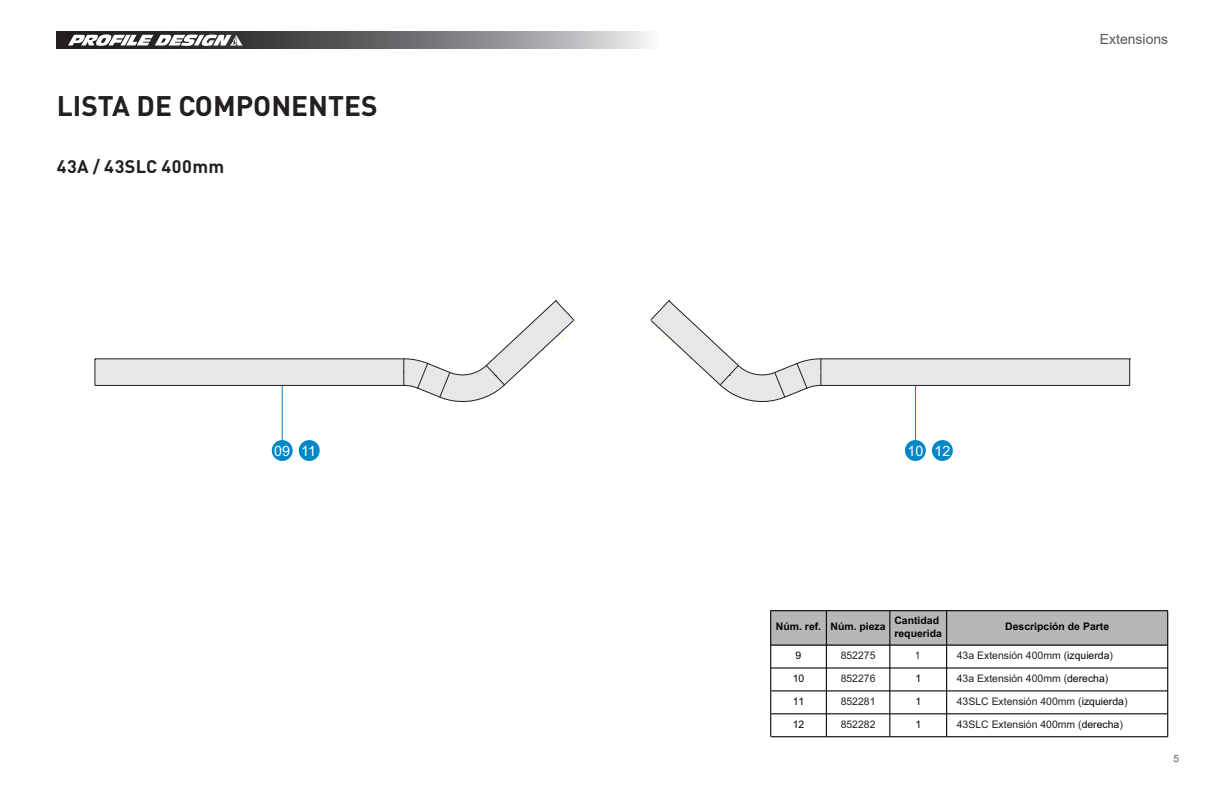
<style>
.page{position:relative;width:1225px;height:794px;background:#fff}
.page>*{position:absolute;margin:0;border:0;box-sizing:border-box;transform-origin:0 0}
.Page_Title{font:700 28px "DIN Pro";color:#231f20}
.t1{font:700 18px "DIN Pro";letter-spacing:.025em;color:#231f20}
.t2{font:14.4px "Arial";color:#fff}
.t3{font:14px "Arial";color:#57585a}
.t4{font:10.4px "Arial";color:#231f20}
.t5{font:700 10.4px/12.6px "Arial";color:#030303}
.t6{font:10.4px "Arial";color:#030303}
.t7{font:10.4px "Arial";color:#030303;scale:.77 1}
.t8{font:10px "Arial";color:#57585a}
.s1{color:#030303}
</style>
<div class="page">
<svg style="left:57px;top:32px;width:592px;height:17px;background:#767779"></svg>
<svg style="left:68px;top:34px;width:174px;height:12px"></svg>
<svg style="left:96px;top:359px;width:307px;height:54px"></svg>
<hr style="left:282px;top:385px;width:1px;height:58px;background:#0087c7">
<div style="left:272px;top:440px;width:21px;height:21px;background:#0087c7;border-radius:50%"></div>
<div style="left:299px;top:440px;width:21px;height:21px;background:#0087c7;border-radius:50%"></div>
<hr style="left:95px;top:385px;width:309px;height:1px;background:#231f20">
<hr style="left:95px;top:358px;width:309px;height:1px;background:#231f20">
<svg style="left:95px;top:358px;width:1px;height:27px"></svg>
<svg style="left:403px;top:300px;width:172px;height:102px"></svg>
<svg style="left:821px;top:359px;width:308px;height:54px"></svg>
<hr style="left:915px;top:385px;width:1px;height:58px;background:#0087c7">
<div style="left:905px;top:440px;width:21px;height:21px;background:#0087c7;border-radius:50%"></div>
<div style="left:932px;top:440px;width:21px;height:21px;background:#0087c7;border-radius:50%"></div>
<hr style="left:821px;top:385px;width:308px;height:1px;background:#231f20">
<hr style="left:821px;top:358px;width:308px;height:1px;background:#231f20">
<svg style="left:1129px;top:358px;width:1px;height:27px"></svg>
<svg style="left:650px;top:300px;width:171px;height:102px"></svg>
<div style="left:770px;top:610px;width:397px;height:35px;background:#b6b7b9"></div>
<hr style="left:770px;top:610px;width:1px;height:126px;background:#030303">
<hr style="left:1167px;top:611px;width:1px;height:125px;background:#030303">
<hr style="left:771px;top:610px;width:396px;height:1px;background:#030303">
<hr style="left:771px;top:644px;width:396px;height:1px;background:#030303">
<hr style="left:771px;top:667px;width:396px;height:1px;background:#030303">
<hr style="left:771px;top:690px;width:396px;height:1px;background:#030303">
<hr style="left:771px;top:713px;width:396px;height:1px;background:#030303">
<hr style="left:771px;top:736px;width:396px;height:1px;background:#030303">
<hr style="left:826px;top:610px;width:1px;height:126px;background:#030303">
<hr style="left:889px;top:610px;width:1px;height:126px;background:#030303">
<hr style="left:946px;top:610px;width:1px;height:127px;background:#030303">
<p class="Page_Title" style="left:57px;top:86px;width:322px">LISTA DE COMPONENTES</p>
<p class="t1" style="left:57px;top:154px;width:169px">43A / 43SLC 400mm</p>
<p class="t2" style="left:274px;top:440px;width:43px">09 11</p>
<p class="t2" style="left:907px;top:440px;width:44px">10 12</p>
<h3 class="t3" style="left:1099px;top:29px;width:70px">Extensions</h3>
<p class="t5" style="left:776px;top:620px;width:47px">Núm. ref.</p>
<p class="t6" style="left:795px;top:648px;width:7px">9</p>
<p class="t6" style="left:792px;top:671px;width:13px">10</p>
<p class="t6" style="left:792px;top:694px;width:13px">11</p>
<p class="t6" style="left:792px;top:716px;width:13px">12</p>
<p class="t5" style="left:894px;top:614px;width:49px">Cantidad requerida</p>
<p class="t7" style="left:915px;top:648px;width:7px">1</p>
<p class="t6" style="left:915px;top:671px;width:7px">1</p>
<p class="t6" style="left:915px;top:694px;width:7px">1</p>
<p class="t6" style="left:915px;top:716px;width:7px">1</p>
<p class="t5" style="left:830px;top:620px;width:57px">Núm. pieza</p>
<p class="t5" style="left:1005px;top:620px;width:105px">Descripción de Parte</p>
<p class="t4" style="left:956px;top:648px;width:158px">43a Extensión 400mm (<span class="s1">izquierda</span>)</p>
<p class="t4" style="left:956px;top:671px;width:153px">43a Extensión 400mm (<span class="s1">derecha</span>)</p>
<p class="t4" style="left:956px;top:694px;width:172px">43SLC Extensión 400mm (<span class="s1">izquierda</span>)</p>
<p class="t4" style="left:840px;top:648px;width:36px">852275</p>
<p class="t4" style="left:840px;top:671px;width:36px">852276</p>
<p class="t4" style="left:840px;top:694px;width:36px">852281</p>
<p class="t4" style="left:840px;top:716px;width:36px">852282</p>
<p class="t4" style="left:956px;top:716px;width:168px">43SLC Extensión 400mm (<span class="s1">derecha</span>)</p>
<p class="t8" style="left:1173px;top:751px;width:7px">5</p>
</div>
